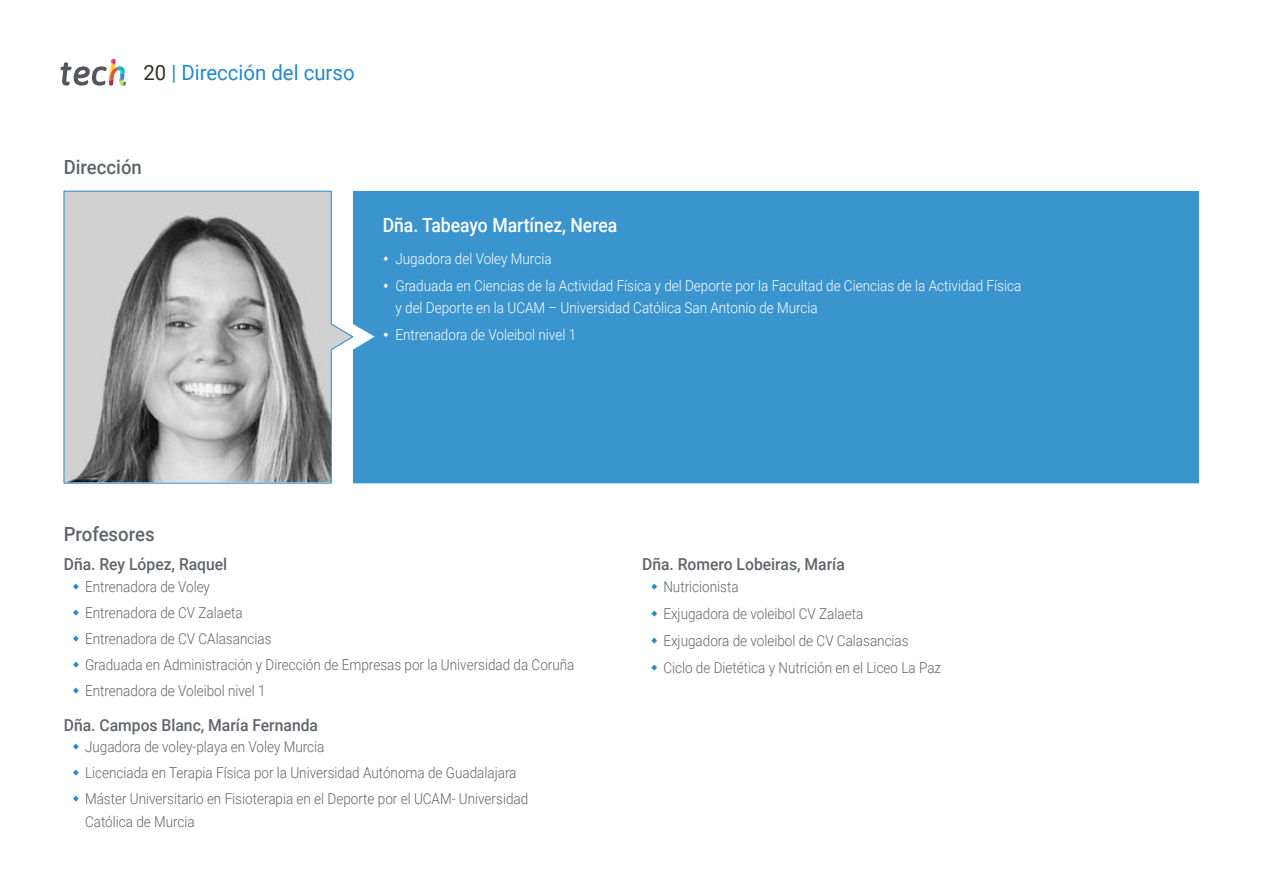
<style>
.page{position:relative;width:1263px;height:893px;background:#fff}
.page>*{position:absolute;margin:0;border:0;box-sizing:border-box;transform-origin:0 0}
.t1{font:21px "Roboto";color:#2488c9}
.t2{font:500 19.5px "Roboto";color:#fff;scale:.9 1}
.t3{font:500 19.5px "Roboto";color:#61646a;scale:.95 1}
.t4{font:500 16.5px "Roboto";color:#61646a;scale:.95 1}
.t5{font:300 15px/26.2px "Roboto";color:#61646a;scale:.9 1}
.t6{font:300 15px/26.7px "Roboto";color:#fff;scale:.9 1}
.s1{color:#312e20}
</style>
<div class="page">
<svg style="left:61px;top:59px;width:65px;height:27px"></svg>
<div style="left:353px;top:191px;width:846px;height:292px;background:#3a94ce"></div>
<svg style="left:64px;top:191px;width:289px;height:292px;background:#adaeaf"></svg>
<svg style="left:384px;top:256px;width:4px;height:5px"></svg>
<svg style="left:384px;top:283px;width:4px;height:5px"></svg>
<svg style="left:384px;top:332px;width:4px;height:5px"></svg>
<h1 class="t1" style="left:144px;top:57px;width:213px"><span class="s1">20</span> | Dirección del curso</h1>
<h2 class="t3" style="left:64px;top:153px;width:84px">Dirección</h2>
<h2 class="t3" style="left:64px;top:520px;width:97px">Profesores</h2>
<h2 class="t2" style="left:383px;top:212px;width:262px">Dña. Tabeayo Martínez, Nerea</h2>
<p class="t6" style="left:395px;top:245px;width:697px">Jugadora del Voley Murcia<br>Graduada en Ciencias de la Actividad Física y del Deporte por la Facultad de Ciencias de la Actividad Física</p>
<p class="t6" style="left:395px;top:294px;width:471px">y del Deporte en la UCAM – Universidad Católica San Antonio de Murcia<br>Entrenadora de Voleibol nivel 1</p>
<p class="t4" style="left:64px;top:552px;width:174px">Dña. Rey López, Raquel</p>
<p class="t5" style="left:85px;top:572px;width:545px">Entrenadora de Voley<br>Entrenadora de CV Zalaeta<br>Entrenadora de CV CAlasancias<br>Graduada en Administración y Dirección de Empresas por la Universidad da Coruña Entrenadora de Voleibol nivel 1</p>
<p class="t4" style="left:64px;top:713px;width:269px">Dña. Campos Blanc, María Fernanda</p>
<p class="t5" style="left:85px;top:733px;width:494px">Jugadora de voley-playa en Voley Murcia<br>Licenciada en Terapia Física por la Universidad Autónoma de Guadalajara<br>Máster Universitario en Fisioterapia en el Deporte por el UCAM- Universidad</p>
<p class="t5" style="left:85px;top:808px;width:123px">Católica de Murcia</p>
<p class="t4" style="left:642px;top:552px;width:215px">Dña. Romero Lobeiras, María</p>
<p class="t5" style="left:663px;top:573px;width:310px;line-height:26.7px">Nutricionista<br>Exjugadora de voleibol CV Zalaeta<br>Exjugadora de voleibol de CV Calasancias Ciclo de Dietética y Nutrición en el Liceo La Paz</p>
</div>
